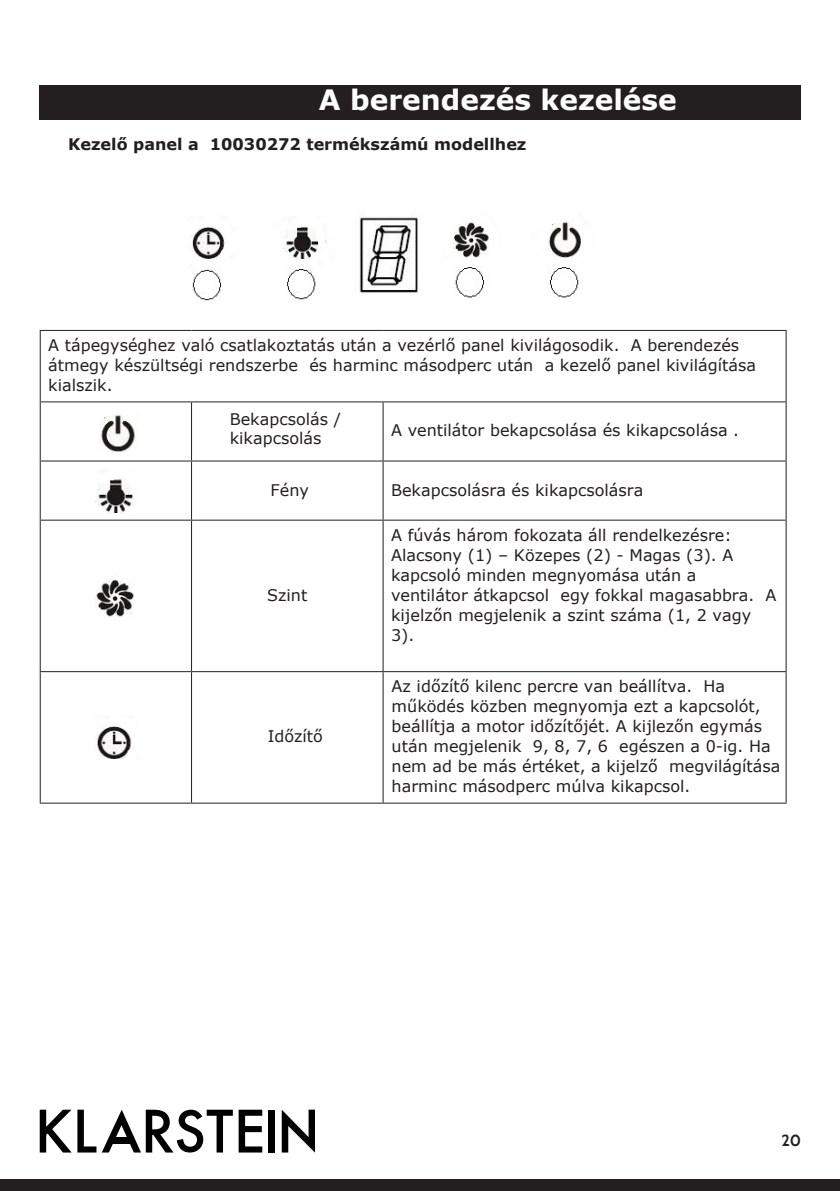
<style>
.page{position:relative;width:840px;height:1191px;background:#fff}
.page>*{position:absolute;margin:0;border:0;box-sizing:border-box;transform-origin:0 0}
.Super_Headline{font:700 28px "Verdana";color:#fff}
.ohne_einzug{font:16px/20px "Verdana";color:#231f20}
.Überschrift_2{font:700 16px "Verdana";color:#231f20}
.t1{font:700 16px "Cabin";color:#231f20}
</style>
<div class="page">
<div style="left:0;top:1179px;width:839px;height:12px;background:#231f20"></div>
<svg style="left:40px;top:1109px;width:56px;height:43px"></svg>
<div style="left:268px;top:1109px;width:7px;height:43px;background:#000"></div>
<svg style="left:102px;top:1109px;width:160px;height:43px"></svg>
<div style="left:110px;top:1137px;width:23px;height:6px;background:#000"></div>
<svg style="left:281px;top:1109px;width:34px;height:43px"></svg>
<div style="left:40px;top:85px;width:760px;height:35px;background:#231f20"></div>
<img style="left:191px;top:217px;width:392px;height:84px">
<hr style="left:40px;top:330px;width:151px;height:1px;background:#231f20">
<hr style="left:40px;top:331px;width:1px;height:70px;background:#231f20">
<hr style="left:191px;top:330px;width:192px;height:1px;background:#231f20">
<hr style="left:383px;top:330px;width:403px;height:1px;background:#231f20">
<hr style="left:785px;top:331px;width:1px;height:70px;background:#231f20">
<hr style="left:40px;top:401px;width:151px;height:1px;background:#231f20">
<hr style="left:40px;top:402px;width:1px;height:58px;background:#231f20">
<hr style="left:191px;top:401px;width:192px;height:1px;background:#231f20">
<hr style="left:191px;top:402px;width:1px;height:58px;background:#231f20">
<hr style="left:383px;top:401px;width:403px;height:1px;background:#231f20">
<hr style="left:382px;top:402px;width:1px;height:58px;background:#231f20">
<hr style="left:785px;top:402px;width:1px;height:58px;background:#231f20">
<hr style="left:40px;top:460px;width:151px;height:1px;background:#231f20">
<hr style="left:40px;top:461px;width:1px;height:58px;background:#231f20">
<hr style="left:191px;top:460px;width:192px;height:1px;background:#231f20">
<hr style="left:191px;top:461px;width:1px;height:58px;background:#231f20">
<hr style="left:383px;top:460px;width:403px;height:1px;background:#231f20">
<hr style="left:382px;top:461px;width:1px;height:58px;background:#231f20">
<hr style="left:785px;top:461px;width:1px;height:58px;background:#231f20">
<hr style="left:40px;top:519px;width:151px;height:1px;background:#231f20">
<hr style="left:40px;top:520px;width:1px;height:151px;background:#231f20">
<hr style="left:191px;top:519px;width:192px;height:1px;background:#231f20">
<hr style="left:191px;top:520px;width:1px;height:151px;background:#231f20">
<hr style="left:383px;top:519px;width:403px;height:1px;background:#231f20">
<hr style="left:382px;top:520px;width:1px;height:151px;background:#231f20">
<hr style="left:785px;top:520px;width:1px;height:151px;background:#231f20">
<hr style="left:40px;top:671px;width:151px;height:1px;background:#231f20">
<hr style="left:40px;top:672px;width:1px;height:130px;background:#231f20">
<hr style="left:191px;top:671px;width:192px;height:1px;background:#231f20">
<hr style="left:191px;top:672px;width:1px;height:130px;background:#231f20">
<hr style="left:383px;top:671px;width:403px;height:1px;background:#231f20">
<hr style="left:382px;top:672px;width:1px;height:130px;background:#231f20">
<hr style="left:785px;top:672px;width:1px;height:130px;background:#231f20">
<hr style="left:40px;top:802px;width:151px;height:1px;background:#231f20">
<hr style="left:191px;top:802px;width:192px;height:1px;background:#231f20">
<hr style="left:383px;top:802px;width:403px;height:1px;background:#231f20">
<img style="left:100px;top:415px;width:37px;height:38px">
<img style="left:95px;top:478px;width:38px;height:34px">
<img style="left:96px;top:579px;width:38px;height:38px">
<img style="left:97px;top:725px;width:35px;height:34px">
<p class="Super_Headline" style="left:318px;top:80px;width:359px">A berendezés kezelése</p>
<p class="Überschrift_2" style="left:68px;top:132px;width:459px">Kezelő panel a 10030272 termékszámú modellhez</p>
<p class="ohne_einzug" style="left:48px;top:335px;width:709px">A tápegységhez való csatlakoztatás után a vezérlő panel kivilágosodik. A berendezés átmegy készültségi rendszerbe és harminc másodperc után a kezelő panel kivilágítása kialszik.</p>
<p class="ohne_einzug" style="left:230px;top:409px;width:113px;line-height:19.2px">Bekapcsolás / kikapcsolás</p>
<p class="ohne_einzug" style="left:391px;top:420px;width:349px">A ventilátor bekapcsolása és kikapcsolása .</p>
<p class="ohne_einzug" style="left:270px;top:479px;width:40px">Fény</p>
<p class="ohne_einzug" style="left:391px;top:479px;width:253px">Bekapcsolásra és kikapcsolásra</p>
<p class="ohne_einzug" style="left:267px;top:585px;width:42px">Szint</p>
<p class="ohne_einzug" style="left:267px;top:726px;width:57px">Időzítő</p>
<p class="ohne_einzug" style="left:391px;top:525px;width:386px">A fúvás három fokozata áll rendelkezésre:<br>Alacsony (1) – Közepes (2) - Magas (3). A kapcsoló minden megnyomása után a ventilátor átkapcsol egy fokkal magasabbra. A kijelzőn megjelenik a szint száma (1, 2 vagy 3).</p>
<p class="ohne_einzug" style="left:391px;top:676px;width:390px">Az időzítő kilenc percre van beállítva. Ha működés közben megnyomja ezt a kapcsolót, beállítja a motor időzítőjét. A kijlezőn egymás után megjelenik 9, 8, 7, 6 egészen a 0-ig. Ha nem ad be más értéket, a kijelző megvilágítása harminc másodperc múlva kikapcsol.</p>
<p class="t1" style="left:780px;top:1130px;width:21px">20</p>
</div>
